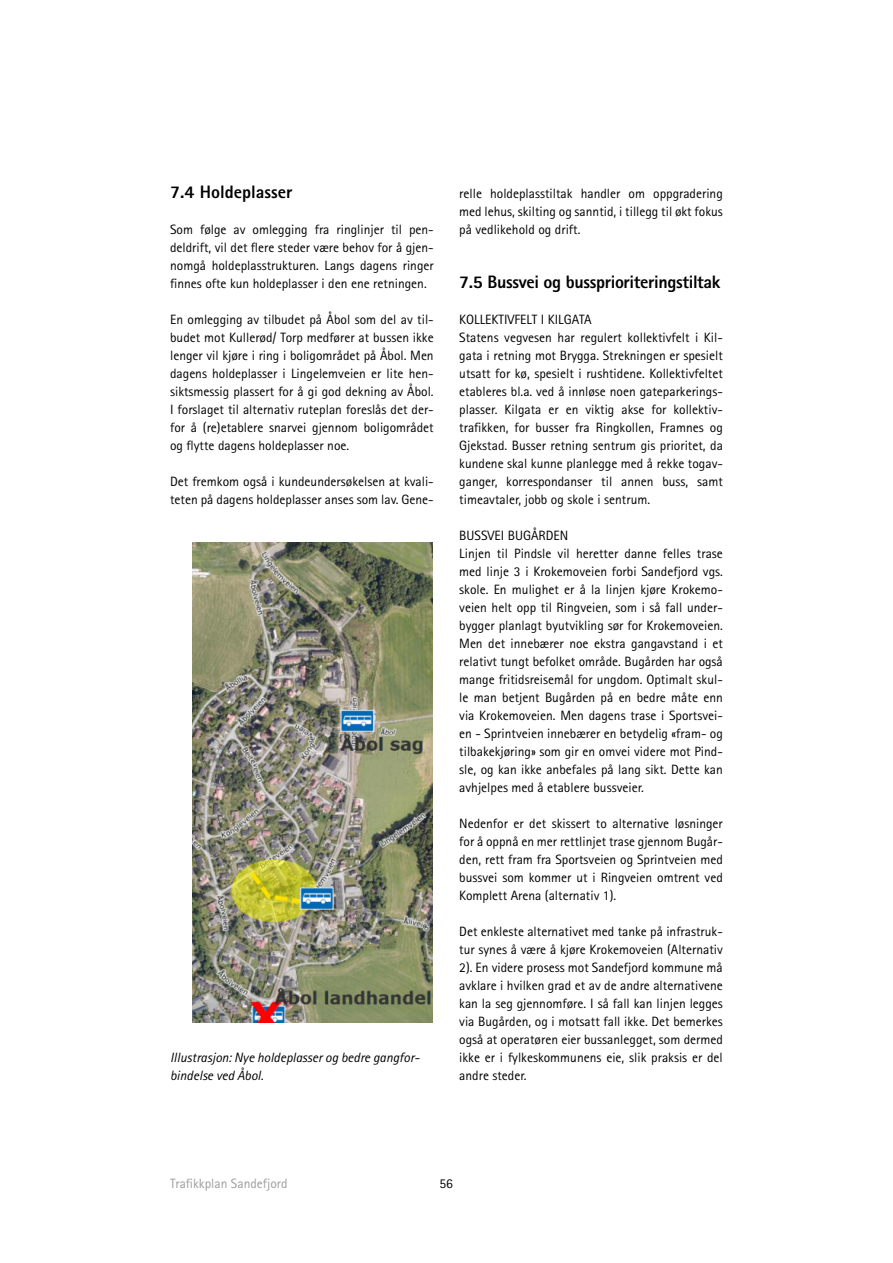
<style>
.page{position:relative;width:893px;height:1263px;background:#fff}
.page>*{position:absolute;margin:0;border:0;box-sizing:border-box;transform-origin:0 0}
.t1{font:800 18px "Rotis Sans Serif";letter-spacing:-.02em;color:#000}
.t2{font:800 18px "Rotis Sans Serif";color:#000}
.t3{font:13.5px/18px "Rotis Sans Serif";color:#000;text-align:justify}
.t4{font:italic 13.5px/18px "Rotis Sans Serif";color:#000}
.t5{font:13.5px "Rotis Sans Serif";color:#9d9d9c}
</style>
<div class="page">
<img style="left:192px;top:542px;width:240px;height:481px">
<h1 class="t2" style="left:170px;top:180px;width:124px">7.4 Holdeplasser</h1>
<p class="t3" style="left:170px;top:220px;width:265px">Som følge av omlegging fra ringlinjer til pen&shy;deldrift, vil det flere steder være behov for å gjen&shy;nomgå holdeplasstrukturen. Langs dagens ringer finnes ofte kun holdeplasser i den ene retningen.</p>
<p class="t3" style="left:170px;top:310px;width:265px">En omlegging av tilbudet på Åbol som del av til&shy;budet mot Kullerød/ Torp medfører at bussen ikke lenger vil kjøre i ring i boligområdet på Åbol. Men dagens holdeplasser i Lingelemveien er lite hen&shy;siktsmessig plassert for å gi god dekning av Åbol.<br>I forslaget til alternativ ruteplan foreslås det der&shy;for å (re)etablere snarvei gjennom boligområdet og flytte dagens holdeplasser noe.</p>
<p class="t3" style="left:170px;top:472px;width:265px">Det fremkom også i kundeundersøkelsen at kvali&shy;teten på dagens holdeplasser anses som lav. Gene-</p>
<p class="t4" style="left:170px;top:1049px;width:251px">Illustrasjon: Nye holdeplasser og bedre gangfor&shy;bindelse ved Åbol.</p>
<p class="t3" style="left:459px;top:184px;width:265px">relle holdeplasstiltak handler om oppgradering med lehus, skilting og sanntid, i tillegg til økt fokus på vedlikehold og drift.</p>
<h1 class="t1" style="left:459px;top:270px;width:263px">7.5 Bussvei og bussprioriteringstiltak</h1>
<p class="t3" style="left:459px;top:310px;width:265px;text-align:left">KOLLEKTIVFELT I KILGATA<br>Statens vegvesen har regulert kollektivfelt i Kil&shy;gata i retning mot Brygga. Strekningen er spesielt utsatt for kø, spesielt i rushtidene. Kollektivfeltet etableres bl.a. ved å innløse noen gateparkerings&shy;plasser. Kilgata er en viktig akse for kollektiv&shy;trafikken, for busser fra Ringkollen, Framnes og Gjekstad. Busser retning sentrum gis prioritet, da kundene skal kunne planlegge med å rekke togav&shy;ganger, korrespondanser til annen buss, samt timeavtaler, jobb og skole i sentrum.</p>
<p class="t3" style="left:459px;top:526px;width:265px;text-align:left">BUSSVEI BUGÅRDEN<br>Linjen til Pindsle vil heretter danne felles trase med linje 3 i Krokemoveien forbi Sandefjord vgs. skole. En mulighet er å la linjen kjøre Krokemo&shy;veien helt opp til Ringveien, som i så fall under&shy;bygger planlagt byutvikling sør for Krokemoveien.<br>Men det innebærer noe ekstra gangavstand i et relativt tungt befolket område. Bugården har også mange fritidsreisemål for ungdom. Optimalt skul&shy;le man betjent Bugården på en bedre måte enn via Krokemoveien. Men dagens trase i Sportsvei&shy;en - Sprintveien innebærer en betydelig «fram- og tilbakekjøring» som gir en omvei videre mot Pind&shy;sle, og kan ikke anbefales på lang sikt. Dette kan avhjelpes med å etablere bussveier.</p>
<p class="t3" style="left:459px;top:814px;width:265px">Nedenfor er det skissert to alternative løsninger for å oppnå en mer rettlinjet trase gjennom Bugår&shy;den, rett fram fra Sportsveien og Sprintveien med bussvei som kommer ut i Ringveien omtrent ved Komplett Arena (alternativ 1).</p>
<p class="t3" style="left:459px;top:922px;width:265px">Det enkleste alternativet med tanke på infrastruk&shy;tur synes å være å kjøre Krokemoveien (Alternativ 2). En videre prosess mot Sandefjord kommune må avklare i hvilken grad et av de andre alternativene kan la seg gjennomføre. I så fall kan linjen legges via Bugården, og i motsatt fall ikke. Det bemerkes også at operatøren eier bussanlegget, som dermed ikke er i fylkeskommunens eie, slik praksis er del andre steder.</p>
<p class="t5" style="left:170px;top:1176px;width:119px">Trafikkplan Sandefjord</p>
<p class="t3" style="left:439px;top:1174px;width:15px">56</p>
</div>
